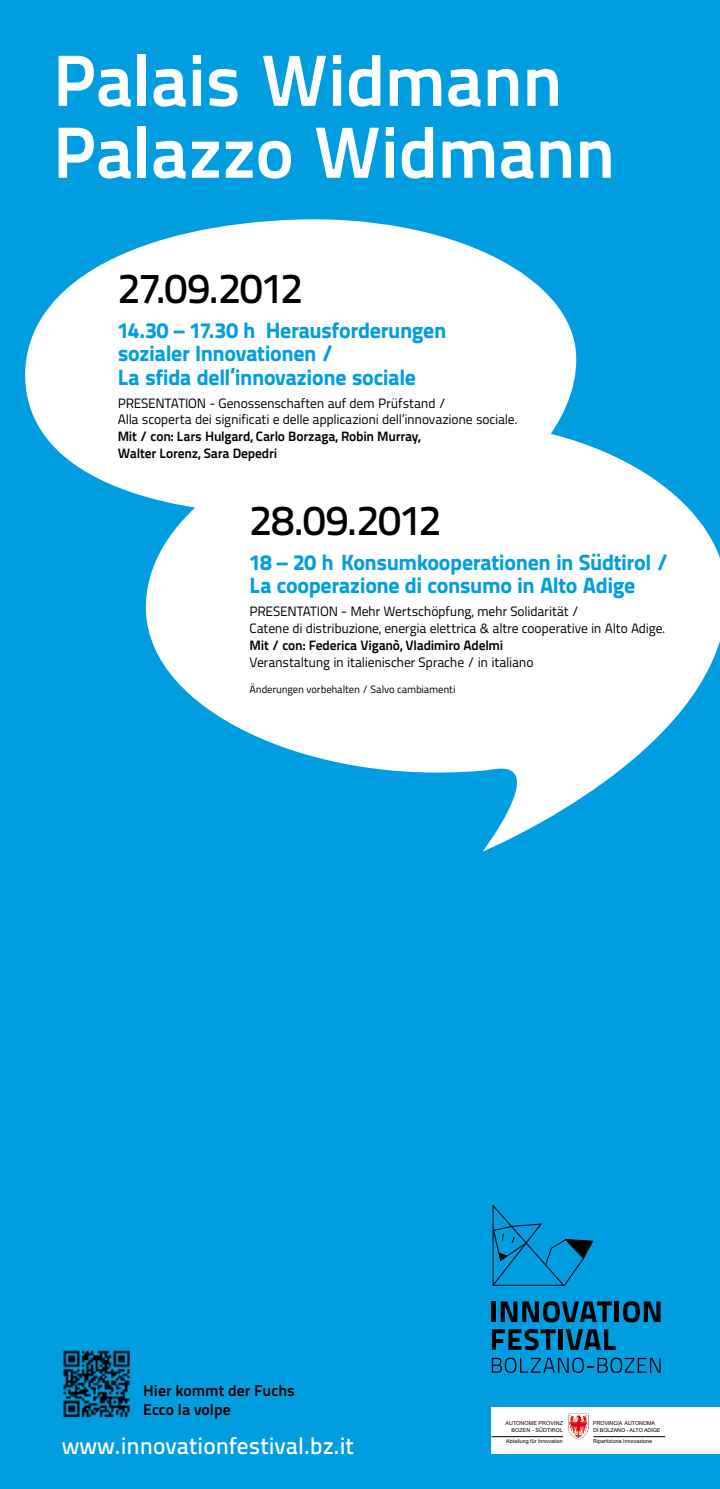
<style>
.page{position:relative;width:720px;height:1489px;background:#fff}
.page>*{position:absolute;margin:0;border:0;box-sizing:border-box;transform-origin:0 0}
.t1{font:700 72.27px/71.9px "Titillium Text 22 L";letter-spacing:-.015em;color:#fff}
.t2{font:500 42.35px "Titillium Text 22 L";letter-spacing:-.015em;color:#000}
.t3{font:500 23.45px "Titillium Text 22 L";color:#fff}
.t4{font:800 22.05px/23.3px "Titillium Text 22 L";letter-spacing:-.02em;color:#009ee0}
.t5{font:700 15.75px/19.9px "Titillium Text 22 L";color:#000}
.t6{font:13.47px/17px "Titillium Text 22 L";letter-spacing:-.015em;color:#000}
.t7{font:700 13.47px/17px "Titillium Text 22 L";letter-spacing:-.015em;color:#000}
.t8{font:10.5px "Titillium Text 22 L";letter-spacing:-.015em;color:#000}
.t9{font:5.42px/6.5px "Arial";color:#000;text-align:right}
</style>
<div class="page">
<div style="left:0;top:0;width:719px;height:1488px;background:#009ee0"></div>
<div style="left:491px;top:1301px;width:5px;height:20px;background:#000"></div>
<svg style="left:500px;top:1301px;width:111px;height:21px"></svg>
<hr style="left:614px;top:1301px;width:4px;height:20px;background:#000">
<svg style="left:623px;top:1301px;width:37px;height:21px"></svg>
<svg style="left:491px;top:1328px;width:64px;height:22px"></svg>
<hr style="left:558px;top:1329px;width:4px;height:20px;background:#000">
<svg style="left:566px;top:1329px;width:49px;height:20px"></svg>
<svg style="left:491px;top:1357px;width:169px;height:15px"></svg>
<svg style="left:492px;top:1204px;width:102px;height:82px"></svg>
<div style="left:491px;top:1406px;width:228px;height:47px;background:#fff"></div>
<hr style="left:593px;top:1436px;width:72px;height:1px;background:#000">
<hr style="left:491px;top:1436px;width:71px;height:1px;background:#000">
<svg style="left:568px;top:1413px;width:20px;height:26px"></svg>
<img style="left:63px;top:1350px;width:67px;height:68px">
<svg style="left:145px;top:441px;width:574px;height:410px;fill:#fff"></svg>
<svg style="left:25px;top:219px;width:552px;height:363px;fill:#fff"></svg>
<h1 class="t1" style="left:53px;top:40px;width:563px">Palais Widmann<br>Palazzo Widmann</h1>
<h2 class="t2" style="left:118px;top:256px;width:186px">27.09.2012</h2>
<h3 class="t4" style="left:118px;top:317px;width:330px">14.30 – 17.30 h Herausforderungen sozialer Innovationen /<br>La sfida dell’innovazione sociale</h3>
<p class="t6" style="left:118px;top:393px;width:401px">PRESENTATION - Genossenschaften auf dem Prüfstand /<br>Alla scoperta dei significati e delle applicazioni dell’innovazione sociale.</p>
<p class="t7" style="left:118px;top:427px;width:304px">Mit / con: Lars Hulgard, Carlo Borzaga, Robin Murray,<br>Walter Lorenz, Sara Depedri</p>
<h2 class="t2" style="left:249px;top:488px;width:193px">28.09.2012</h2>
<h3 class="t4" style="left:249px;top:549px;width:420px">18 – 20 h Konsumkooperationen in Südtirol /<br>La cooperazione di consumo in Alto Adige</h3>
<p class="t6" style="left:249px;top:602px;width:417px">PRESENTATION - Mehr Wertschöpfung, mehr Solidarität /<br>Catene di distribuzione, energia elettrica &amp; altre cooperative in Alto Adige.</p>
<p class="t7" style="left:249px;top:636px;width:255px">Mit / con: Federica Viganò, Vladimiro Adelmi</p>
<p class="t6" style="left:249px;top:653px;width:285px">Veranstaltung in italienischer Sprache / in italiano</p>
<p class="t8" style="left:249px;top:682px;width:207px">Änderungen vorbehalten / Salvo cambiamenti</p>
<p class="t5" style="left:143px;top:1378px;width:153px">Hier kommt der Fuchs<br>Ecco la volpe</p>
<h3 class="t3" style="left:62px;top:1427px;width:293px">www.innovationfestival.bz.it</h3>
<p class="t9" style="left:505px;top:1419px;width:59px">AUTONOME PROVINZ<br>BOZEN - SÜDTIROL</p>
<p class="t9" style="left:506px;top:1437px;width:58px">Abteilung für Innovation</p>
<p class="t9" style="left:593px;top:1419px;width:69px;text-align:left">PROVINCIA AUTONOMA<br>DI BOLZANO - ALTO ADIGE</p>
<p class="t9" style="left:593px;top:1437px;width:61px">Ripartizione Innovazione</p>
</div>
